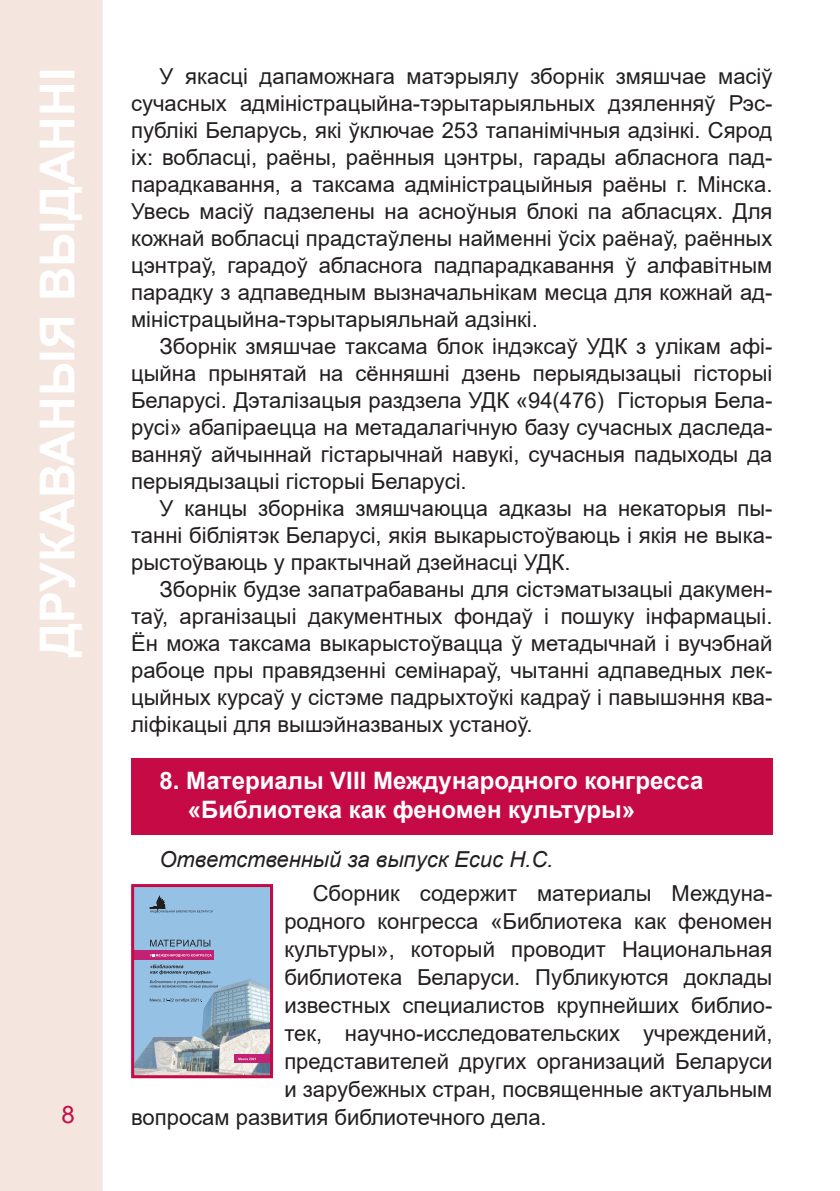
<style>
.page{position:relative;width:840px;height:1191px;background:#fff}
.page>*{position:absolute;margin:0;border:0;box-sizing:border-box;transform-origin:0 0}
.t1{font:700 48px "Arial";color:#fff}
.Красный_1{font:700 24px/28.8px "Arial";color:#fff}
.t2{font:24px "Arial";color:#c60a45}
.Текст2{font:22px/27px "Arial";color:#231f20;text-align:justify}
.Ответственный{font:italic 22px "Arial";color:#231f20}
</style>
<div class="page">
<div style="left:0;top:0;width:103px;height:1191px;background:#f4e5df"></div>
<div style="left:131px;top:758px;width:641px;height:76px;background:#c60a45"></div>
<div style="left:135px;top:888px;width:134px;height:90px;background:#94c1e4"></div>
<img style="left:135px;top:978px;width:134px;height:96px">
<div style="left:132px;top:950px;width:81px;height:9px;background:#c32173"></div>
<div style="left:234px;top:1054px;width:37px;height:9px;background:#c32173"></div>
<svg style="left:150px;top:954px;width:62px;height:3px"></svg>
<svg style="left:150px;top:964px;width:60px;height:10px"></svg>
<svg style="left:238px;top:1057px;width:17px;height:3px"></svg>
<svg style="left:150px;top:939px;width:60px;height:7px"></svg>
<svg style="left:150px;top:998px;width:52px;height:4px"></svg>
<svg style="left:150px;top:897px;width:62px;height:16px"></svg>
<svg style="left:150px;top:980px;width:68px;height:8px"></svg>
<div style="left:131px;top:884px;width:142px;height:194px;border:3px solid #c60a45"></div>
<h1 class="t1" style="left:24px;top:657px;width:590px;rotate:-90deg">ДРУКАВАНЫЯ ВЫДАННІ</h1>
<p class="t2" style="left:61px;top:1098px;width:15px">8</p>
<p class="Текст2" style="left:131px;top:63px;width:642px;text-indent:28px">У якасці дапаможнага матэрыялу зборнік змяшчае масіў сучасных адміністрацыйна-тэрытарыяльных дзяленняў Рэс&shy;публікі Беларусь, які ўключае 253 тапанімічныя адзінкі. Сярод іх: вобласці, раёны, раённыя цэнтры, гарады абласнога пад&shy;парадкавання, а таксама адміністрацыйныя раёны г. Мінска.<br>Увесь масіў падзелены на асноўныя блокі па абласцях. Для кожнай вобласці прадстаўлены найменні ўсіх раёнаў, раённых цэнтраў, гарадоў абласнога падпарадкавання ў алфавітным парадку з адпаведным вызначальнікам месца для кожнай ад&shy;міністрацыйна-тэрытарыяльнай адзінкі.</p>
<p class="Текст2" style="left:131px;top:333px;width:642px;text-indent:28px">Зборнік змяшчае таксама блок індэксаў УДК з улікам афі&shy;цыйна прынятай на сённяшні дзень перыядызацыі гісторыі Беларусі. Дэталізацыя раздзела УДК «94(476) Гісторыя Бела&shy;русі» абапіраецца на метадалагічную базу сучасных даследа&shy;ванняў айчыннай гістарычнай навукі, сучасныя падыходы да перыядызацыі гісторыі Беларусі.</p>
<p class="Текст2" style="left:131px;top:495px;width:642px;text-indent:28px">У канцы зборніка змяшчаюцца адказы на некаторыя пы&shy;танні бібліятэк Беларусі, якія выкарыстоўваюць і якія не выка&shy;рыстоўваюць у практычнай дзейнасці УДК.</p>
<p class="Текст2" style="left:131px;top:576px;width:642px;text-indent:28px">Зборнік будзе запатрабаваны для сістэматызацыі дакумен&shy;таў, арганізацыі дакументных фондаў і пошуку інфармацыі.<br>Ён можа таксама выкарыстоўвацца ў метадычнай і вучэбнай рабоце пры правядзенні семінараў, чытанні адпаведных лек&shy;цыйных курсаў у сістэме падрыхтоўкі кадраў і павышэння ква&shy;ліфікацыі для вышэйназваных устаноў.</p>
<p class="Красный_1" style="left:188px;top:766px;width:516px;text-indent:-28px">8. Материалы VІІІ Международного конгресса «Библиотека как феномен культуры»</p>
<p class="Ответственный" style="left:159px;top:845px;width:395px">Ответственный за выпуск Есис Н.С.</p>
<p class="Текст2" style="left:312px;top:879px;width:461px">Сборник содержит материалы Междуна-</p>
<p class="Текст2" style="left:284px;top:907px;width:489px">родного конгресса «Библиотека как феномен</p>
<p class="Текст2" style="left:284px;top:935px;width:489px">культуры», который проводит Национальная</p>
<p class="Текст2" style="left:284px;top:963px;width:489px">библиотека Беларуси. Публикуются доклады</p>
<p class="Текст2" style="left:284px;top:991px;width:489px">известных специалистов крупнейших библио-</p>
<p class="Текст2" style="left:284px;top:1019px;width:489px">тек, научно-исследовательских учреждений,</p>
<p class="Текст2" style="left:284px;top:1047px;width:489px">представителей других организаций Беларуси</p>
<p class="Текст2" style="left:284px;top:1075px;width:489px">и зарубежных стран, посвященные актуальным</p>
<p class="Текст2" style="left:131px;top:1103px;width:417px">вопросам развития библиотечного дела.</p>
</div>
